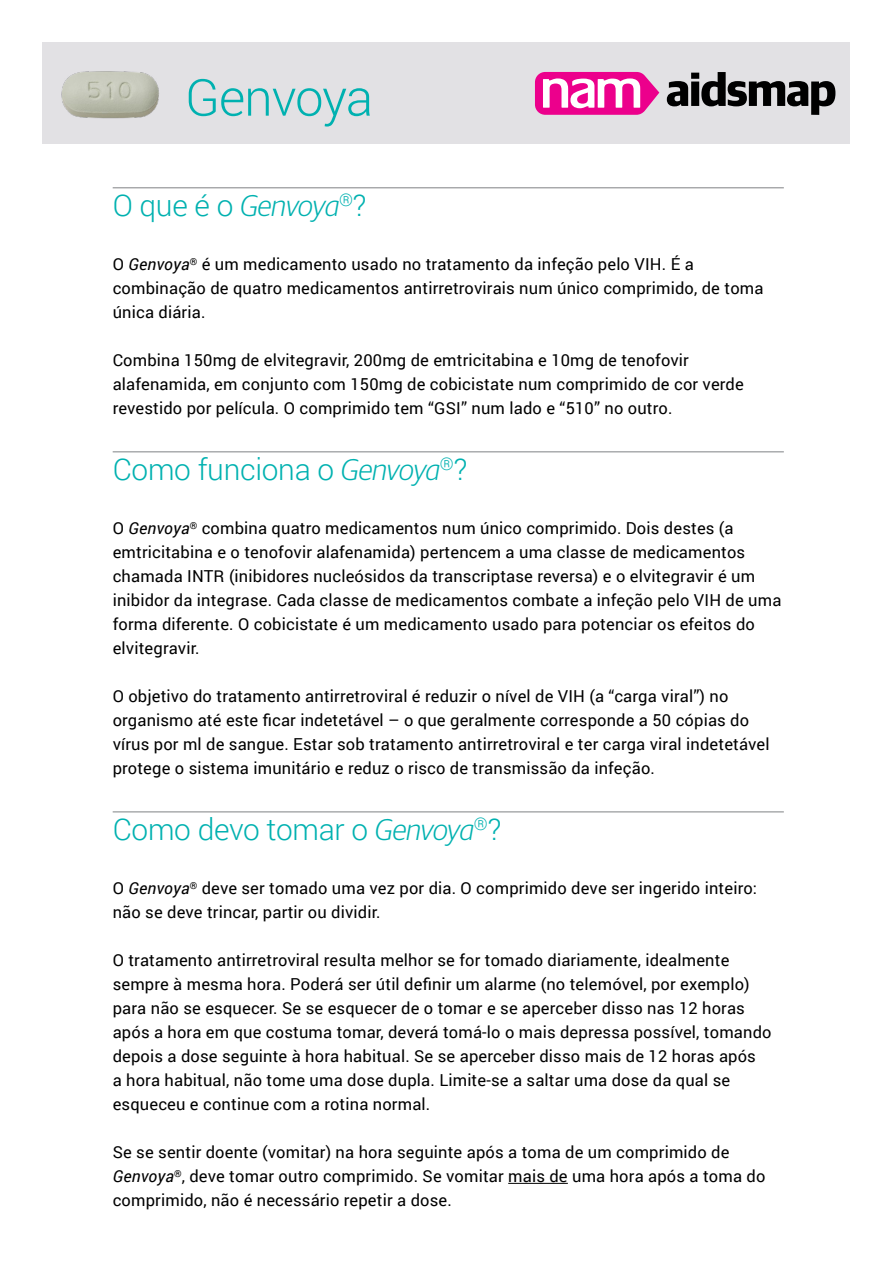
<style>
.page{position:relative;width:893px;height:1263px;background:#fff}
.page>*{position:absolute;margin:0;border:0;box-sizing:border-box;transform-origin:0 0}
.t1{font:300 51px "Roboto";letter-spacing:-.025em;color:#00b1b0}
.t2{font:300 30px "Roboto";letter-spacing:-.01em;color:#00b1b0}
.t3{font:16.5px/24px "Roboto";letter-spacing:.01em;color:#000}
.s1{font-family:"Guardian Sans";font-style:italic}
.s2{font-style:italic}
</style>
<div class="page">
<div style="left:43px;top:43px;width:807px;height:101px;background:#e2e1e4"></div>
<hr style="left:113px;top:188px;width:671px;height:1px;background:#808285">
<hr style="left:113px;top:452px;width:671px;height:1px;background:#808285">
<hr style="left:113px;top:812px;width:671px;height:1px;background:#808285">
<hr style="left:508px;top:1183px;width:60px;height:1px;background:#000">
<svg style="left:667px;top:72px;width:168px;height:43px"></svg>
<svg style="left:535px;top:72px;width:124px;height:43px;background:#f05cb4"></svg>
<img style="left:58px;top:42px;width:108px;height:77px">
<h1 class="t1" style="left:185px;top:62px;width:190px">Genvoya</h1>
<h2 class="t2" style="left:113px;top:185px;width:255px">O que é o <span class="s1">Genvoya</span><sup>®</sup>?</h2>
<p class="t3" style="left:113px;top:252px;width:652px">O <span class="s2">Genvoya</span><sup>®</sup> é um medicamento usado no tratamento da infeção pelo VIH. É a combinação de quatro medicamentos antirretrovirais num único comprimido, de toma única diária.</p>
<p class="t3" style="left:113px;top:348px;width:633px">Combina 150mg de elvitegravir, 200mg de emtricitabina e 10mg de tenofovir alafenamida, em conjunto com 150mg de cobicistate num comprimido de cor verde revestido por película. O comprimido tem “GSI” num lado e “510” no outro.</p>
<h2 class="t2" style="left:113px;top:449px;width:356px">Como funciona o <span class="s1">Genvoya</span><sup>®</sup>?</h2>
<p class="t3" style="left:113px;top:516px;width:670px">O <span class="s2">Genvoya</span><sup>®</sup> combina quatro medicamentos num único comprimido. Dois destes (a emtricitabina e o tenofovir alafenamida) pertencem a uma classe de medicamentos chamada INTR (inibidores nucleósidos da transcriptase reversa) e o elvitegravir é um inibidor da integrase. Cada classe de medicamentos combate a infeção pelo VIH de uma forma diferente. O cobicistate é um medicamento usado para potenciar os efeitos do elvitegravir.</p>
<p class="t3" style="left:113px;top:684px;width:658px">O objetivo do tratamento antirretroviral é reduzir o nível de VIH (a “carga viral”) no organismo até este ficar indetetável – o que geralmente corresponde a 50 cópias do vírus por ml de sangue. Estar sob tratamento antirretroviral e ter carga viral indetetável protege o sistema imunitário e reduz o risco de transmissão da infeção.</p>
<h2 class="t2" style="left:113px;top:809px;width:390px">Como devo tomar o <span class="s1">Genvoya</span><sup>®</sup>?</h2>
<p class="t3" style="left:113px;top:876px;width:646px">O <span class="s2">Genvoya</span><sup>®</sup> deve ser tomado uma vez por dia. O comprimido deve ser ingerido inteiro: não se deve trincar, partir ou dividir.</p>
<p class="t3" style="left:113px;top:948px;width:660px">O tratamento antirretroviral resulta melhor se for tomado diariamente, idealmente sempre à mesma hora. Poderá ser útil definir um alarme (no telemóvel, por exemplo) para não se esquecer. Se se esquecer de o tomar e se aperceber disso nas 12 horas após a hora em que costuma tomar, deverá tomá-lo o mais depressa possível, tomando depois a dose seguinte à hora habitual. Se se aperceber disso mais de 12 horas após<br>a hora habitual, não tome uma dose dupla. Limite-se a saltar uma dose da qual se esqueceu e continue com a rotina normal.</p>
<p class="t3" style="left:113px;top:1140px;width:654px">Se se sentir doente (vomitar) na hora seguinte após a toma de um comprimido de<br><span class="s2">Genvoya</span><sup>®</sup>, deve tomar outro comprimido. Se vomitar mais de uma hora após a toma do comprimido, não é necessário repetir a dose.</p>
</div>
